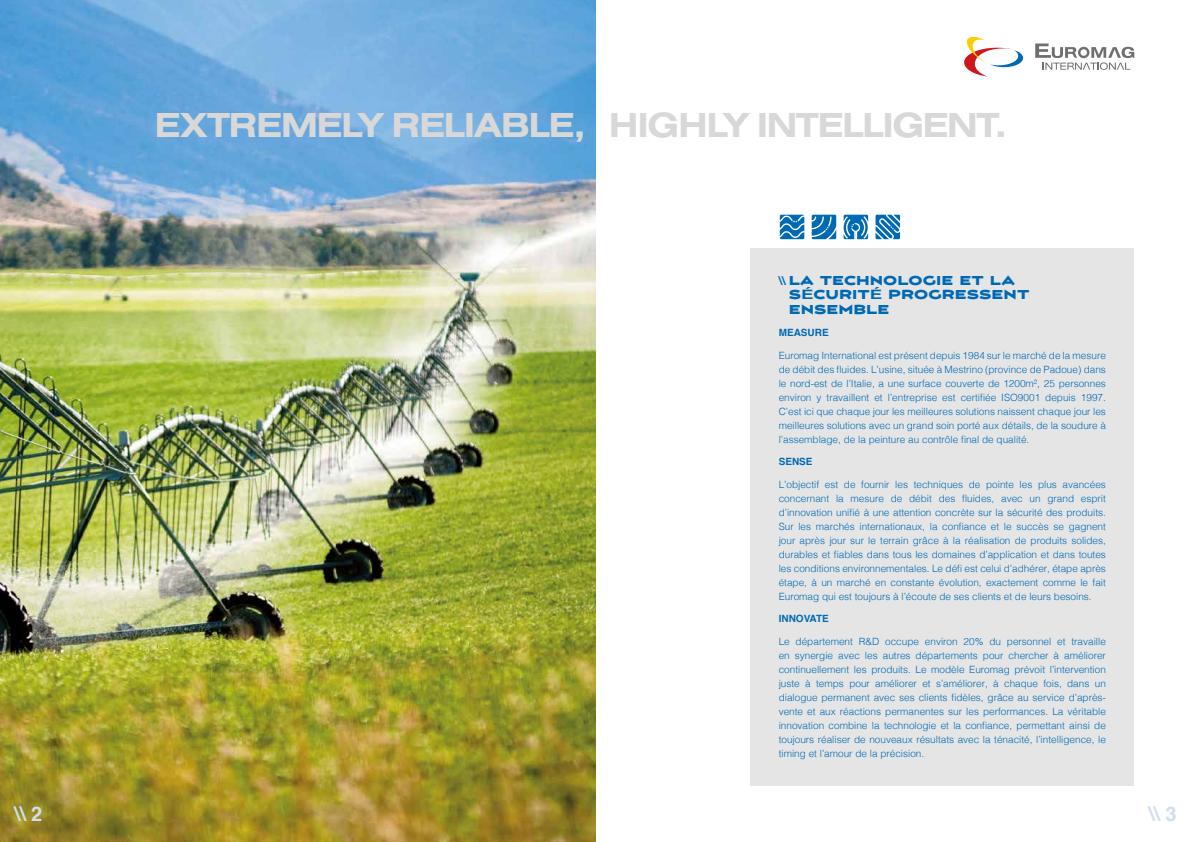
<style>
.page{position:relative;width:1191px;height:842px;background:#fff}
.page>*{position:absolute;margin:0;border:0;box-sizing:border-box;transform-origin:0 0}
.t1{font:700 36px "Nimbus San Ext";letter-spacing:-.05em;color:#d8d8d8}
.t2{font:700 20px "Helvetica";color:#d3ddf2}
.t3{font:12px/14.4px "Vortice Concept";color:#0069b4}
.t4{font:300 10px/14px "Helvetica";color:#0069b4;text-align:justify}
.t5{font:700 10px "Helvetica";color:#0069b4}
.s1{font-family:"Helvetica";font-weight:700}
.s2{font-family:"Helvetica";font-weight:700;font-size:13px}
</style>
<div class="page">
<img style="left:0;top:0;width:595px;height:842px">
<svg style="left:964px;top:36px;width:59px;height:41px"></svg>
<svg style="left:1035px;top:44px;width:99px;height:26px"></svg>
<div style="left:750px;top:248px;width:384px;height:537px;background:#e5e5e5"></div>
<svg style="left:780px;top:215px;width:24px;height:24px"></svg>
<svg style="left:811px;top:215px;width:25px;height:24px"></svg>
<svg style="left:843px;top:215px;width:25px;height:24px"></svg>
<svg style="left:875px;top:215px;width:25px;height:24px"></svg>
<h1 class="t1" style="left:154px;top:105px;width:853px">EXTREMELY RELIABLE, HIGHLY INTELLIGENT.</h1>
<p class="t3" style="left:788px;top:274px;width:242px;text-indent:-10px"><span class="s1">\\</span> LA TECHNOLOGIE ET LA<br>S<span class="s2">É</span>CURIT<span class="s2">É</span> PROGRESSENT<br>ENSEMBLE</p>
<p class="t5" style="left:778px;top:325px;width:51px">MEASURE</p>
<p class="t4" style="left:778px;top:348px;width:329px">Euromag International est présent depuis 1984 sur le marché de la mesure de débit des fluides. L’usine, située à Mestrino (province de Padoue) dans le nord-est de l’Italie, a une surface couverte de 1200m², 25 personnes environ y travaillent et l’entreprise est certifiée ISO9001 depuis 1997.<br>C’est ici que chaque jour les meilleures solutions naissent chaque jour les meilleures solutions avec un grand soin porté aux détails, de la soudure à l’assemblage, de la peinture au contrôle final de qualité.</p>
<p class="t5" style="left:778px;top:454px;width:35px">SENSE</p>
<p class="t4" style="left:778px;top:477px;width:329px">L’objectif est de fournir les techniques de pointe les plus avancées concernant la mesure de débit des fluides, avec un grand esprit d’innovation unifié à une attention concrète sur la sécurité des produits.<br>Sur les marchés internationaux, la confiance et le succès se gagnent jour après jour sur le terrain grâce à la réalisation de produits solides, durables et fiables dans tous les domaines d’application et dans toutes les conditions environnementales. Le défi est celui d’adhérer, étape après étape, à un marché en constante évolution, exactement comme le fait Euromag qui est toujours à l’écoute de ses clients et de leurs besoins.</p>
<p class="t5" style="left:778px;top:611px;width:52px">INNOVATE</p>
<p class="t4" style="left:778px;top:634px;width:329px">Le département R&amp;D occupe environ 20% du personnel et travaille en synergie avec les autres départements pour chercher à améliorer continuellement les produits. Le modèle Euromag prévoit l’intervention juste à temps pour améliorer et s’améliorer, à chaque fois, dans un dialogue permanent avec ses clients fidèles, grâce au service d’après&shy;vente et aux réactions permanentes sur les performances. La véritable innovation combine la technologie et la confiance, permettant ainsi de toujours réaliser de nouveaux résultats avec la ténacité, l’intelligence, le timing et l’amour de la précision.</p>
<h2 class="t2" style="left:14px;top:798px;width:29px">\\ 2</h2>
<h2 class="t2" style="left:1148px;top:798px;width:29px">\\ 3</h2>
</div>
